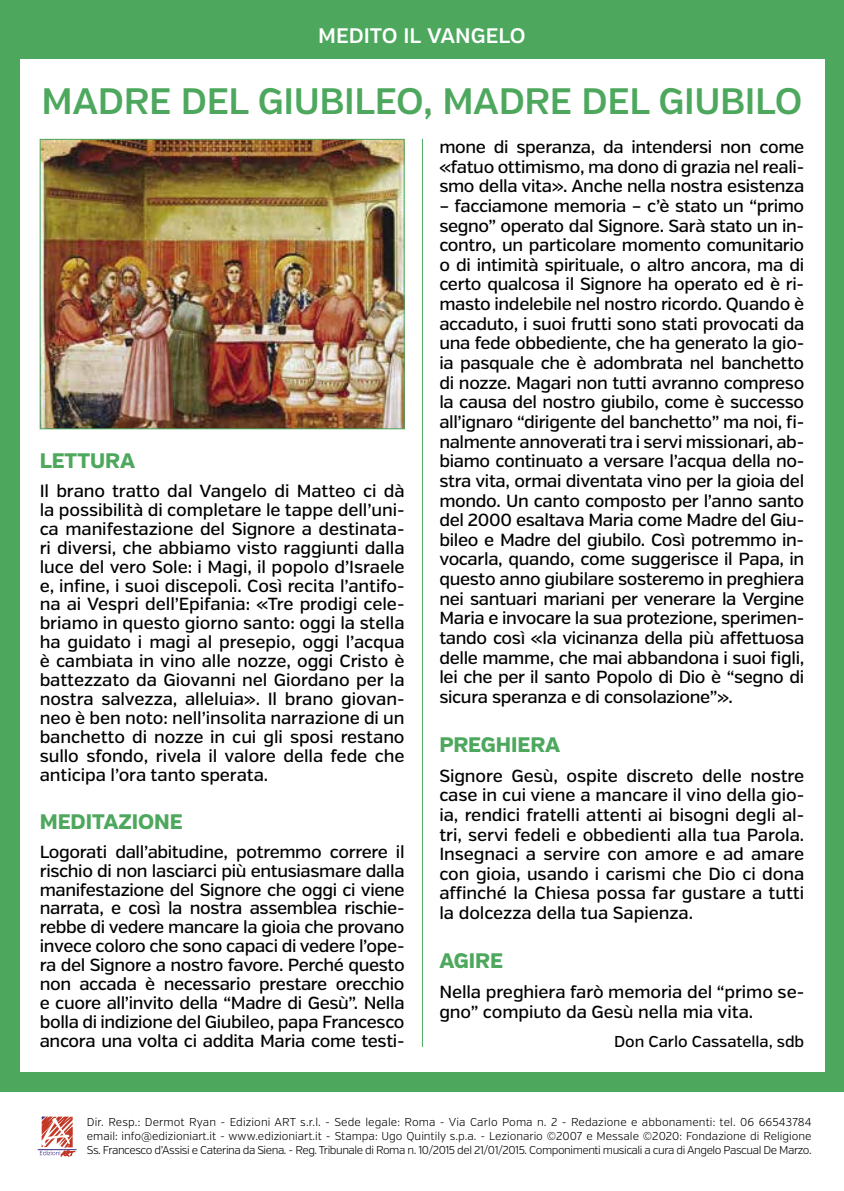
<style>
.page{position:relative;width:844px;height:1191px;background:#fff}
.page>*{position:absolute;margin:0;border:0;box-sizing:border-box;transform-origin:0 0}
.t1{font:600 36.75px "Verb";letter-spacing:-.01em;color:#4da85e}
.t2{font:800 21px "Verb";letter-spacing:-.005em;color:#4da85e}
.t3{font:600 21px "Verb";color:#fff}
.t4{font:500 17.5px/19.6px "Verb";letter-spacing:-.015em;color:#000;text-align:justify}
.t5{font:500 15.75px "Verb";letter-spacing:-.005em;color:#000}
.t6{font:300 11.38px/14px "Verb";letter-spacing:-.04em;color:#000;text-align:justify}
</style>
<div class="page">
<div style="left:0;top:0;width:843px;height:1091px;background:#4da85e"></div>
<div style="left:20px;top:60px;width:803px;height:1011px;background:#fff"></div>
<img style="left:42px;top:141px;width:360px;height:286px">
<div style="left:40px;top:139px;width:364px;height:290px;border:1px solid #4da85e"></div>
<hr style="left:422px;top:139px;width:1px;height:908px;background:#4da85e">
<hr style="left:38px;top:1149px;width:38px;height:1px;background:#392d82">
<svg style="left:40px;top:1116px;width:36px;height:40px"></svg>
<p class="t3" style="left:318px;top:23px;width:209px">MEDITO IL VANGELO</p>
<h1 class="t1" style="left:42px;top:79px;width:762px">MADRE DEL GIUBILEO, MADRE DEL GIUBILO</h1>
<p class="t2" style="left:40px;top:448px;width:97px">LETTURA</p>
<p class="t4" style="left:40px;top:481px;width:366px;line-height:18.9px">Il brano tratto dal Vangelo di Matteo ci dà la possibilità di completare le tappe dell’uni&shy;ca manifestazione del Signore a destinata&shy;ri diversi, che abbiamo visto raggiunti dalla luce del vero Sole: i Magi, il popolo d’Israele e, infine, i suoi discepoli. Così recita l’antifo&shy;na ai Vespri dell’Epifania: «Tre prodigi cele&shy;briamo in questo giorno santo: oggi la stella ha guidato i magi al presepio, oggi l’acqua è cambiata in vino alle nozze, oggi Cristo è battezzato da Giovanni nel Giordano per la nostra salvezza, alleluia». Il brano giovan&shy;neo è ben noto: nell’insolita narrazione di un banchetto di nozze in cui gli sposi restano sullo sfondo, rivela il valore della fede che anticipa l’ora tanto sperata.</p>
<p class="t2" style="left:40px;top:808px;width:145px">MEDITAZIONE</p>
<p class="t4" style="left:40px;top:842px;width:366px;line-height:18.9px">Logorati dall’abitudine, potremmo correre il rischio di non lasciarci più entusiasmare dalla manifestazione del Signore che oggi ci viene narrata, e così la nostra assemblea rischie&shy;rebbe di vedere mancare la gioia che provano invece coloro che sono capaci di vedere l’ope&shy;ra del Signore a nostro favore. Perché questo non accada è necessario prestare orecchio e cuore all’invito della “Madre di Gesù”. Nella bolla di indizione del Giubileo, papa Francesco ancora una volta ci addita Maria come testi-</p>
<p class="t4" style="left:439px;top:137px;width:366px">mone di speranza, da intendersi non come «fatuo ottimismo, ma dono di grazia nel reali&shy;smo della vita». Anche nella nostra esistenza</p>
<p class="t4" style="left:439px;top:196px;width:366px">– facciamone memoria – c’è stato un “primo segno” operato dal Signore. Sarà stato un in&shy;contro, un particolare momento comunitario o di intimità spirituale, o altro ancora, ma di certo qualcosa il Signore ha operato ed è ri&shy;masto indelebile nel nostro ricordo. Quando è accaduto, i suoi frutti sono stati provocati da una fede obbediente, che ha generato la gio&shy;ia pasquale che è adombrata nel banchetto di nozze. Magari non tutti avranno compreso la causa del nostro giubilo, come è successo all’ignaro “dirigente del banchetto” ma noi, fi&shy;nalmente annoverati tra i servi missionari, ab&shy;biamo continuato a versare l’acqua della no&shy;stra vita, ormai diventata vino per la gioia del mondo. Un canto composto per l’anno santo del 2000 esaltava Maria come Madre del Giu&shy;bileo e Madre del giubilo. Così potremmo in&shy;vocarla, quando, come suggerisce il Papa, in questo anno giubilare sosteremo in preghiera nei santuari mariani per venerare la Vergine Maria e invocare la sua protezione, sperimen&shy;tando così «la vicinanza della più affettuosa delle mamme, che mai abbandona i suoi figli, lei che per il santo Popolo di Dio è “segno di sicura speranza e di consolazione”».</p>
<p class="t2" style="left:439px;top:732px;width:122px">PREGHIERA</p>
<p class="t4" style="left:439px;top:766px;width:366px">Signore Gesù, ospite discreto delle nostre case in cui viene a mancare il vino della gio&shy;ia, rendici fratelli attenti ai bisogni degli al&shy;tri, servi fedeli e obbedienti alla tua Parola.<br>Insegnaci a servire con amore e ad amare con gioia, usando i carismi che Dio ci dona affinché la Chiesa possa far gustare a tutti la dolcezza della tua Sapienza.</p>
<p class="t2" style="left:439px;top:948px;width:65px">AGIRE</p>
<p class="t4" style="left:439px;top:982px;width:366px">Nella preghiera farò memoria del “primo se&shy;gno” compiuto da Gesù nella mia vita.</p>
<p class="t5" style="left:614px;top:1032px;width:191px">Don Carlo Cassatella, sdb</p>
<p class="t6" style="left:87px;top:1114px;width:726px">Dir. Resp.: Dermot Ryan - Edizioni ART s.r.l. - Sede legale: Roma - Via Carlo Poma n. 2 - Redazione e abbonamenti: tel. 06 66543784 email: info@edizioniart.it - www.edizioniart.it - Stampa: Ugo Quintily s.p.a. - Lezionario ©2007 e Messale ©2020: Fondazione di Religione Ss. Francesco d’Assisi e Caterina da Siena. - Reg. Tribunale di Roma n. 10/2015 del 21/01/2015. Componimenti musicali a cura di Angelo Pascual De Marzo.</p>
</div>
